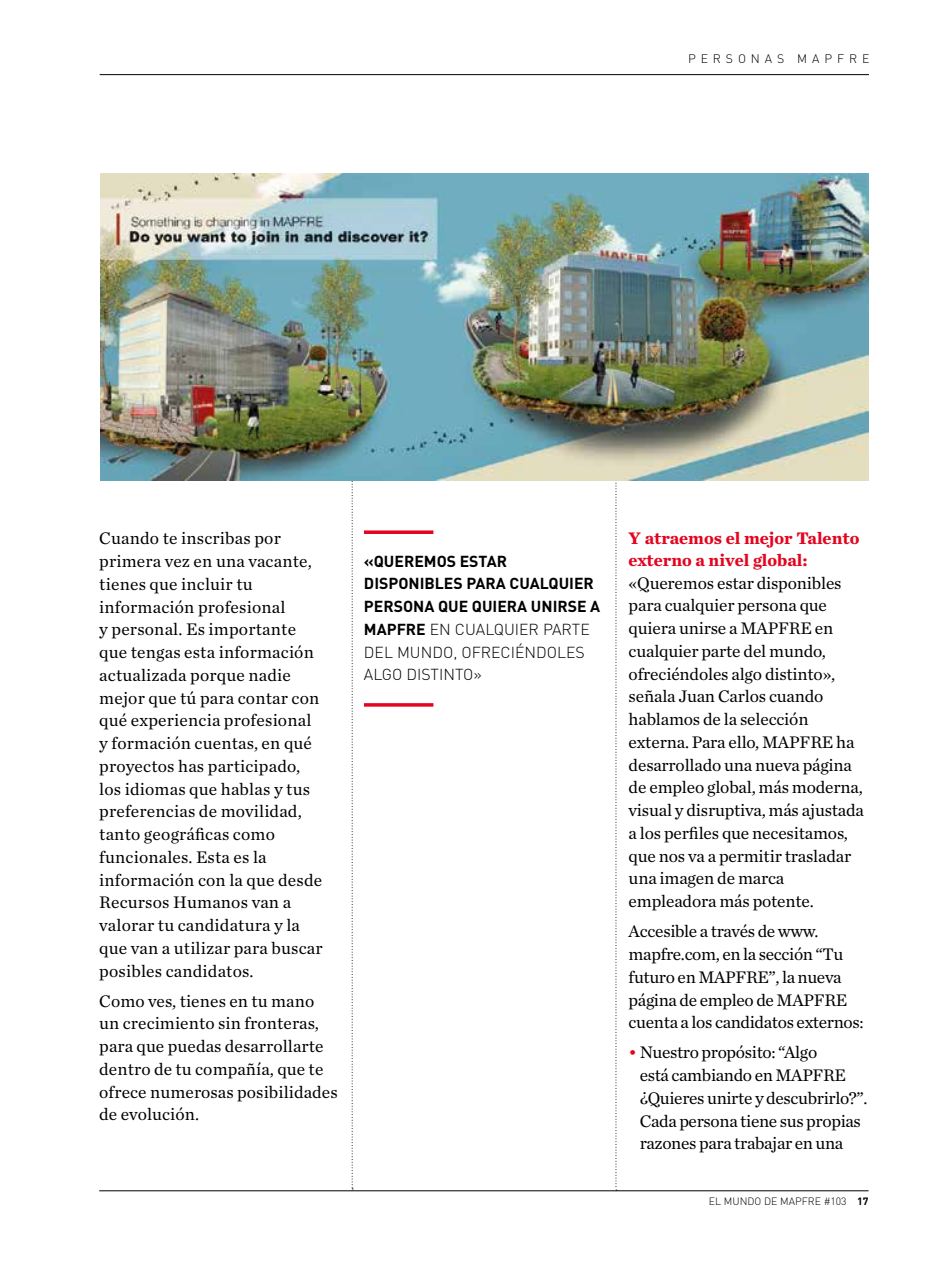
<style>
.page{position:relative;width:943px;height:1265px;background:#fff}
.page>*{position:absolute;margin:0;border:0;box-sizing:border-box;transform-origin:0 0}
.t1{font:17.5px/22.8px "Chronicle Text G1";letter-spacing:-.005em;color:#000}
.t2{font:700 17.5px/22.4px "Chronicle Text G1";color:#e30520}
.t3{font:700 15.75px/22.8px "DIN";color:#000}
.t4{font:300 12.25px "DIN";letter-spacing:.4em;color:#000}
.t5{font:300 10.5px "DIN";color:#000}
.s1{font-weight:300}
.s2{color:#e30520}
.s3{font-weight:700}
</style>
<div class="page">
<hr style="left:99px;top:1190px;width:769px;height:1px;background:#000">
<svg style="left:352px;top:481px;width:1px;height:708px"></svg>
<svg style="left:615px;top:482px;width:2px;height:709px"></svg>
<hr style="left:100px;top:74px;width:769px;height:1px;background:#000">
<img style="left:100px;top:174px;width:768px;height:307px">
<svg style="left:364px;top:530px;width:69px;height:4px"></svg>
<svg style="left:364px;top:703px;width:69px;height:4px"></svg>
<p class="t4" style="left:688px;top:51px;width:183px">PERSONAS MAPFRE</p>
<p class="t1" style="left:99px;top:527px;width:225px">Cuando te inscribas por primera vez en una vacante, tienes que incluir tu información profesional<br>y personal. Es importante que tengas esta información actualizada porque nadie mejor que tú para contar con qué experiencia profesional y formación cuentas, en qué proyectos has participado, los idiomas que hablas y tus preferencias de movilidad, tanto geográficas como funcionales. Esta es la información con la que desde<br>Recursos Humanos van a valorar tu candidatura y la que van a utilizar para buscar posibles candidatos.</p>
<p class="t1" style="left:99px;top:989px;width:240px">Como ves, tienes en tu mano un crecimiento sin fronteras, para que puedas desarrollarte dentro de tu compañía, que te ofrece numerosas posibilidades de evolución.</p>
<p class="t3" style="left:364px;top:549px;width:238px">«QUEREMOS ESTAR<br>DISPONIBLES PARA CUALQUIER<br>PERSONA QUE QUIERA UNIRSE A<br>MAPFRE <span class="s1">EN CUALQUIER PARTE<br>DEL MUNDO, OFRECIÉNDOLES<br>ALGO DISTINTO»</span></p>
<p class="t2" style="left:628px;top:526px;width:232px">Y atraemos el mejor Talento externo a nivel global:</p>
<p class="t1" style="left:628px;top:571px;width:237px">«Queremos estar disponibles para cualquier persona que quiera unirse a MAPFRE en cualquier parte del mundo, ofreciéndoles algo distinto», señala Juan Carlos cuando hablamos de la selección externa. Para ello, MAPFRE ha desarrollado una nueva página de empleo global, más moderna, visual y disruptiva, más ajustada a los perfiles que necesitamos, que nos va a permitir trasladar una imagen de marca empleadora más potente.</p>
<p class="t1" style="left:628px;top:920px;width:237px">Accesible a través de www. mapfre.com, en la sección “Tu futuro en MAPFRE”, la nueva página de empleo de MAPFRE cuenta a los candidatos externos:</p>
<p class="t1" style="left:639px;top:1041px;width:229px;text-indent:-11px"><span class="s2">•</span> Nuestro propósito: “Algo<br>está cambiando en MAPFRE ¿Quieres unirte y descubrirlo?”.<br>Cada persona tiene sus propias razones para trabajar en una</p>
<p class="t5" style="left:709px;top:1195px;width:161px">EL MUNDO DE MAPFRE #103 <span class="s3">17</span></p>
</div>
